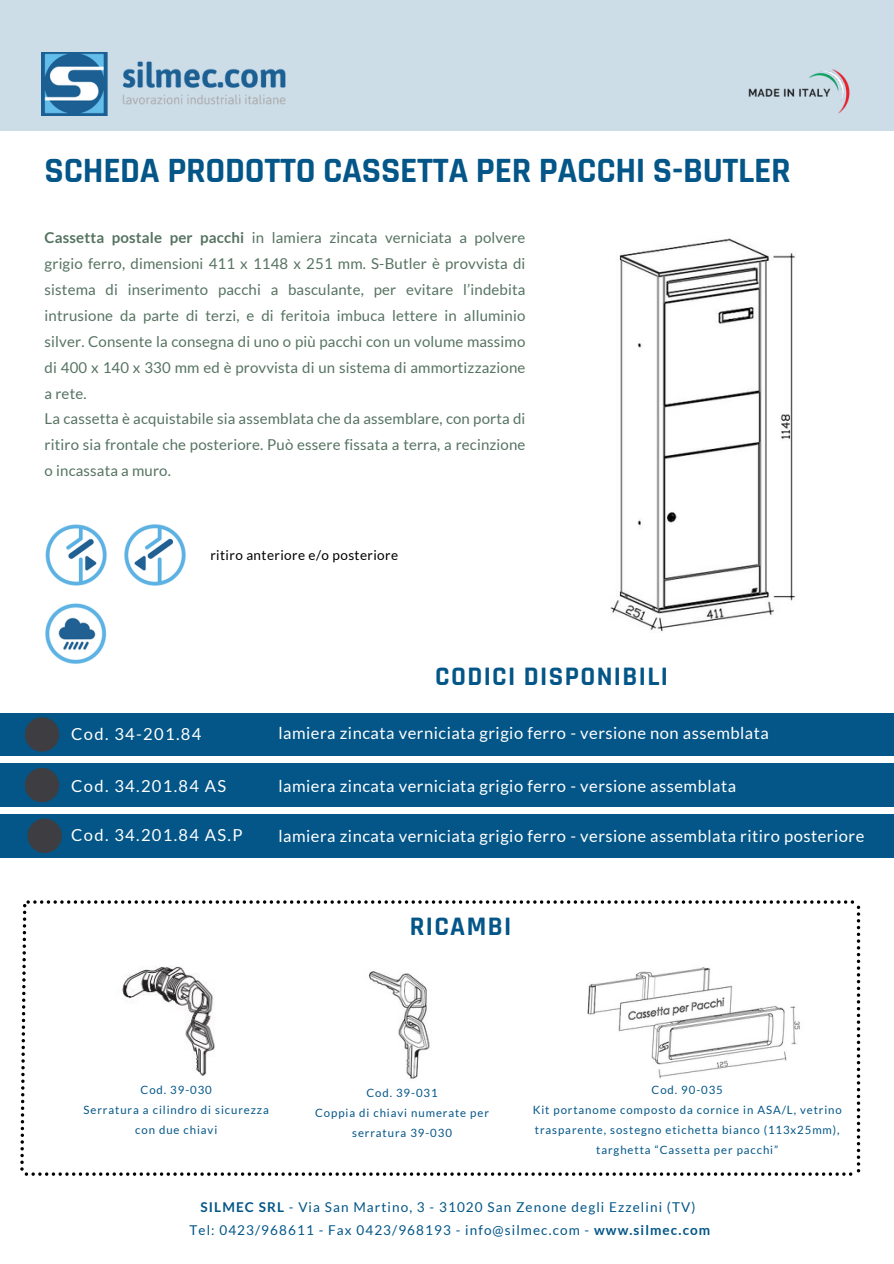
<style>
.page{position:relative;width:894px;height:1264px;background:#fff}
.page>*{position:absolute;margin:0;border:0;box-sizing:border-box;transform-origin:0 0}
.t1{font:700 36px "Rajdhani";letter-spacing:-.01em;color:#035687}
.t2{font:700 27px "Rajdhani";letter-spacing:.05em;color:#035687}
.t3{font:16.5px "Lato";letter-spacing:.03em;color:#fff}
.t4{font:16.5px "Lato";letter-spacing:.08em;color:#fff}
.t5{font:15px/25.8px "Lato";letter-spacing:.01em;color:#567362}
.t6{font:13.5px/23.7px "Lato";letter-spacing:.08em;color:#035687;text-align:center}
.t7{font:13.5px "Lato";letter-spacing:.03em;color:#000}
.t8{font:11.4px/20px "Lato";letter-spacing:.08em;color:#035687;text-align:center}
.s1{font-weight:700}
</style>
<div class="page">
<div style="left:0;top:0;width:893px;height:131px;background:#ccdde8"></div>
<img style="left:42px;top:52px;width:243px;height:63px">
<img style="left:610px;top:238px;width:186px;height:394px">
<img style="left:748px;top:69px;width:102px;height:45px">
<svg style="left:20px;top:900px;width:839px;height:275px"></svg>
<img style="left:115px;top:950px;width:108px;height:136px">
<div style="left:0;top:713px;width:893px;height:42px;background:#035687"></div>
<div style="left:25px;top:717px;width:34px;height:34px;background:#3e3d42;border-radius:50%"></div>
<img style="left:576px;top:954px;width:227px;height:125px">
<img style="left:45px;top:524px;width:62px;height:62px">
<img style="left:45px;top:603px;width:62px;height:61px">
<div style="left:0;top:763px;width:893px;height:43px;background:#035687"></div>
<div style="left:25px;top:768px;width:34px;height:34px;background:#3e3d42;border-radius:50%"></div>
<img style="left:124px;top:524px;width:62px;height:62px">
<div style="left:0;top:814px;width:893px;height:43px;background:#035687"></div>
<div style="left:27px;top:818px;width:35px;height:35px;background:#3e3d42;border-radius:50%"></div>
<img style="left:356px;top:967px;width:88px;height:113px">
<p class="t1" style="left:45px;top:149px;width:747px">SCHEDA PRODOTTO CASSETTA PER PACCHI S-BUTLER</p>
<h3 class="t5" style="left:45px;top:224px;width:482px"><span class="s1">Cassetta postale per pacchi</span> in lamiera zincata verniciata a polvere grigio ferro, dimensioni 411 x 1148 x 251 mm. S-Butler è provvista di sistema di inserimento pacchi a basculante, per evitare l’indebita intrusione da parte di terzi, e di feritoia imbuca lettere in alluminio silver. Consente la consegna di uno o più pacchi con un volume massimo di 400 x 140 x 330 mm ed è provvista di un sistema di ammortizzazione a rete.<br>La cassetta è acquistabile sia assemblata che da assemblare, con porta di ritiro sia frontale che posteriore. Può essere fissata a terra, a recinzione o incassata a muro.</h3>
<p class="t7" style="left:210px;top:547px;width:189px">ritiro anteriore e/o posteriore</p>
<h3 class="t2" style="left:435px;top:659px;width:234px">CODICI DISPONIBILI</h3>
<p class="t4" style="left:71px;top:723px;width:131px">Cod. 34-201.84</p>
<h3 class="t3" style="left:278px;top:723px;width:491px">lamiera zincata verniciata grigio ferro - versione non assemblata</h3>
<p class="t4" style="left:113px;top:723px;width:110px">41 515 9001</p>
<h3 class="t4" style="left:290px;top:723px;width:405px">retro in aluzink verniciato colo bianco ral 9001</h3>
<p class="t4" style="left:71px;top:775px;width:156px">Cod. 34.201.84 AS</p>
<p class="t3" style="left:278px;top:775px;width:459px">lamiera zincata verniciata grigio ferro - versione assemblata</p>
<p class="t4" style="left:71px;top:824px;width:173px">Cod. 34.201.84 AS.P</p>
<h2 class="t3" style="left:278px;top:826px;width:587px">lamiera zincata verniciata grigio ferro - versione assemblata ritiro posteriore</h2>
<h1 class="t2" style="left:409px;top:909px;width:103px">RICAMBI</h1>
<p class="t8" style="left:140px;top:1079px;width:73px">Cod. 39-030</p>
<h3 class="t8" style="left:84px;top:1099px;width:187px">Serratura a cilindro di sicurezza con due chiavi</h3>
<p class="t8" style="left:366px;top:1082px;width:73px">Cod. 39-031</p>
<p class="t8" style="left:315px;top:1102px;width:175px">Coppia di chiavi numerate per serratura 39-030</p>
<p class="t8" style="left:651px;top:1079px;width:73px">Cod. 90-035</p>
<h3 class="t8" style="left:532px;top:1099px;width:310px">Kit portanome composto da cornice in ASA/L, vetrino trasparente, sostegno etichetta bianco (113x25mm), targhetta “Cassetta per pacchi”</h3>
<p class="t6" style="left:189px;top:1194px;width:522px"><span class="s1">SILMEC SRL</span> - Via San Martino, 3 - 31020 San Zenone degli Ezzelini (TV)<br>Tel: 0423/968611 - Fax 0423/968193 - info@silmec.com - <span class="s1">www.silmec.com</span></p>
</div>
